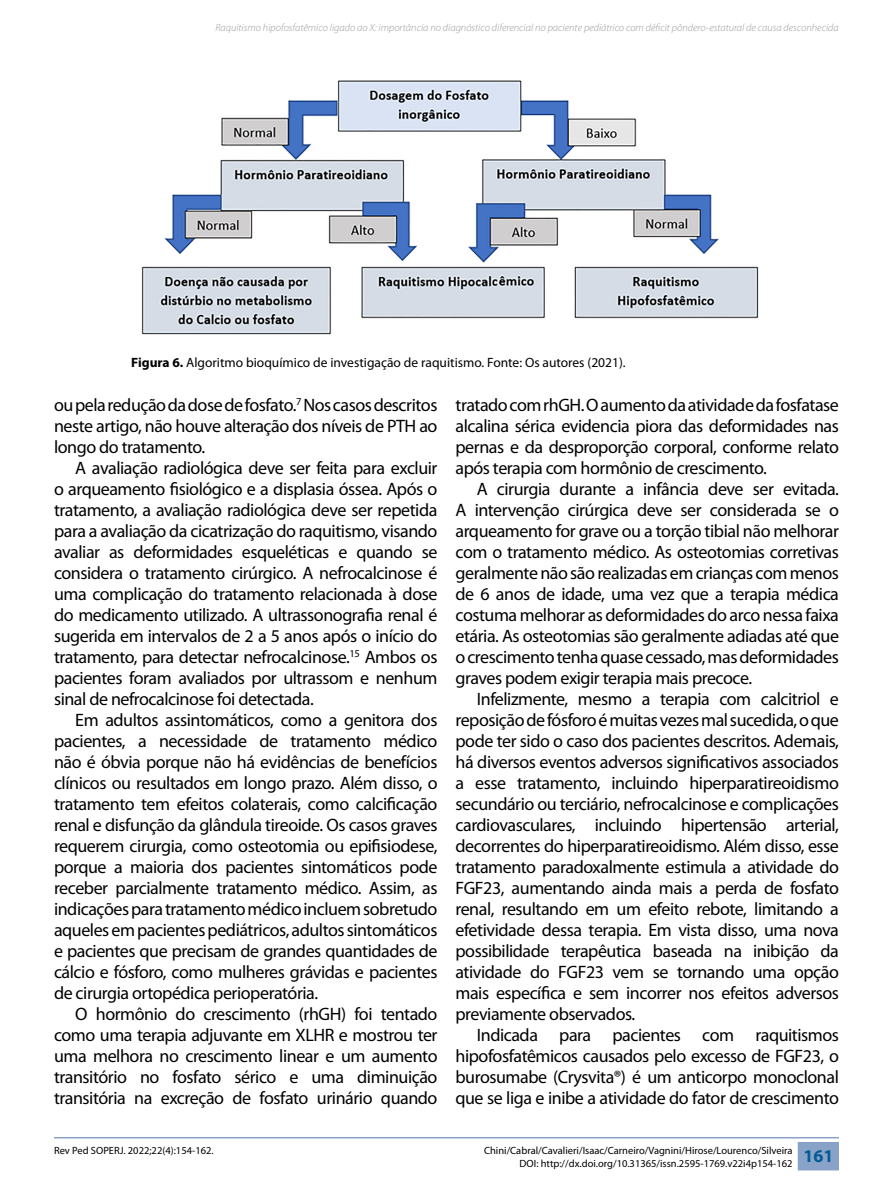
<style>
.page{position:relative;width:893px;height:1191px;background:#fff}
.page>*{position:absolute;margin:0;border:0;box-sizing:border-box;transform-origin:0 0}
.Texto{font:18px/21px "Myriad Pro";letter-spacing:-.025em;color:#000;text-align:justify}
.Legenda_da_Figura{font:13.5px "Myriad Pro";color:#000}
.t1{font:10.5px/12.6px "Myriad Pro";color:#000}
.t2{font:italic 300 10.5px "Myriad Pro";color:#9a999a}
.s1{font-weight:700}
</style>
<div class="page">
<hr style="left:54px;top:1137px;width:785px;height:1px;background:#89a3c8">
<div style="left:798px;top:1142px;width:41px;height:28px;background:#88a3c7"></div>
<img style="left:141px;top:80px;width:618px;height:255px">
<p class="t2" style="left:215px;top:21px;width:625px">Raquitismo hipofosfatêmico ligado ao X: importância no diagnóstico diferencial no paciente pediátrico com déficit pôndero-estatural de causa desconhecida</p>
<p class="Legenda_da_Figura" style="left:131px;top:354px;width:496px"><span class="s1">Figura 6.</span> Algoritmo bioquímico de investigação de raquitismo. Fonte: Os autores (2021).</p>
<p class="Texto" style="left:54px;top:394px;width:385px">ou pela redução da dose de fosfato.<sup>7</sup> Nos casos descritos neste artigo, não houve alteração dos níveis de PTH ao longo do tratamento.</p>
<p class="Texto" style="left:54px;top:457px;width:385px;text-indent:21px">A avaliação radiológica deve ser feita para excluir o arqueamento fisiológico e a displasia óssea. Após o tratamento, a avaliação radiológica deve ser repetida para a avaliação da cicatrização do raquitismo, visando avaliar as deformidades esqueléticas e quando se considera o tratamento cirúrgico. A nefrocalcinose é uma complicação do tratamento relacionada à dose do medicamento utilizado. A ultrassonografia renal é sugerida em intervalos de 2 a 5 anos após o início do tratamento, para detectar nefrocalcinose.<sup>15</sup> Ambos os pacientes foram avaliados por ultrassom e nenhum sinal de nefrocalcinose foi detectada.</p>
<p class="Texto" style="left:54px;top:709px;width:385px;text-indent:21px">Em adultos assintomáticos, como a genitora dos pacientes, a necessidade de tratamento médico não é óbvia porque não há evidências de benefícios clínicos ou resultados em longo prazo. Além disso, o tratamento tem efeitos colaterais, como calcificação renal e disfunção da glândula tireoide. Os casos graves requerem cirurgia, como osteotomia ou epifisiodese, porque a maioria dos pacientes sintomáticos pode receber parcialmente tratamento médico. Assim, as indicações para tratamento médico incluem sobretudo aqueles em pacientes pediátricos, adultos sintomáticos e pacientes que precisam de grandes quantidades de cálcio e fósforo, como mulheres grávidas e pacientes de cirurgia ortopédica perioperatória.</p>
<p class="Texto" style="left:54px;top:1003px;width:385px;text-indent:21px">O hormônio do crescimento (rhGH) foi tentado como uma terapia adjuvante em XLHR e mostrou ter uma melhora no crescimento linear e um aumento transitório no fosfato sérico e uma diminuição transitória na excreção de fosfato urinário quando</p>
<p class="Texto" style="left:455px;top:394px;width:385px">tratado com rhGH. O aumento da atividade da fosfatase alcalina sérica evidencia piora das deformidades nas pernas e da desproporção corporal, conforme relato após terapia com hormônio de crescimento.</p>
<p class="Texto" style="left:455px;top:478px;width:385px;text-indent:21px">A cirurgia durante a infância deve ser evitada.<br>A intervenção cirúrgica deve ser considerada se o arqueamento for grave ou a torção tibial não melhorar com o tratamento médico. As osteotomias corretivas geralmente não são realizadas em crianças com menos de 6 anos de idade, uma vez que a terapia médica costuma melhorar as deformidades do arco nessa faixa etária. As osteotomias são geralmente adiadas até que o crescimento tenha quase cessado, mas deformidades graves podem exigir terapia mais precoce.</p>
<p class="Texto" style="left:455px;top:688px;width:385px;text-indent:21px">Infelizmente, mesmo a terapia com calcitriol e reposição de fósforo é muitas vezes mal sucedida, o que pode ter sido o caso dos pacientes descritos. Ademais, há diversos eventos adversos significativos associados a esse tratamento, incluindo hiperparatireoidismo secundário ou terciário, nefrocalcinose e complicações cardiovasculares, incluindo hipertensão arterial, decorrentes do hiperparatireoidismo. Além disso, esse tratamento paradoxalmente estimula a atividade do FGF23, aumentando ainda mais a perda de fosfato renal, resultando em um efeito rebote, limitando a efetividade dessa terapia. Em vista disso, uma nova possibilidade terapêutica baseada na inibição da atividade do FGF23 vem se tornando uma opção mais específica e sem incorrer nos efeitos adversos previamente observados.</p>
<p class="Texto" style="left:455px;top:1024px;width:385px;text-indent:21px">Indicada para pacientes com raquitismos hipofosfatêmicos causados pelo excesso de FGF23, o burosumabe (Crysvita®) é um anticorpo monoclonal que se liga e inibe a atividade do fator de crescimento</p>
<p class="t1" style="left:54px;top:1143px;width:161px">Rev Ped SOPERJ. 2022;22(4):154-162.</p>
<p class="t1" style="left:520px;top:1144px;width:315px;text-indent:-36px">Chini/Cabral/Cavalieri/Isaac/Carneiro/Vagnini/Hirose/Lourenco/Silveira<br>DOI: http://dx.doi.org/10.31365/issn.2595-1769.v22i4p154-162 <sup>161</sup></p>
</div>
